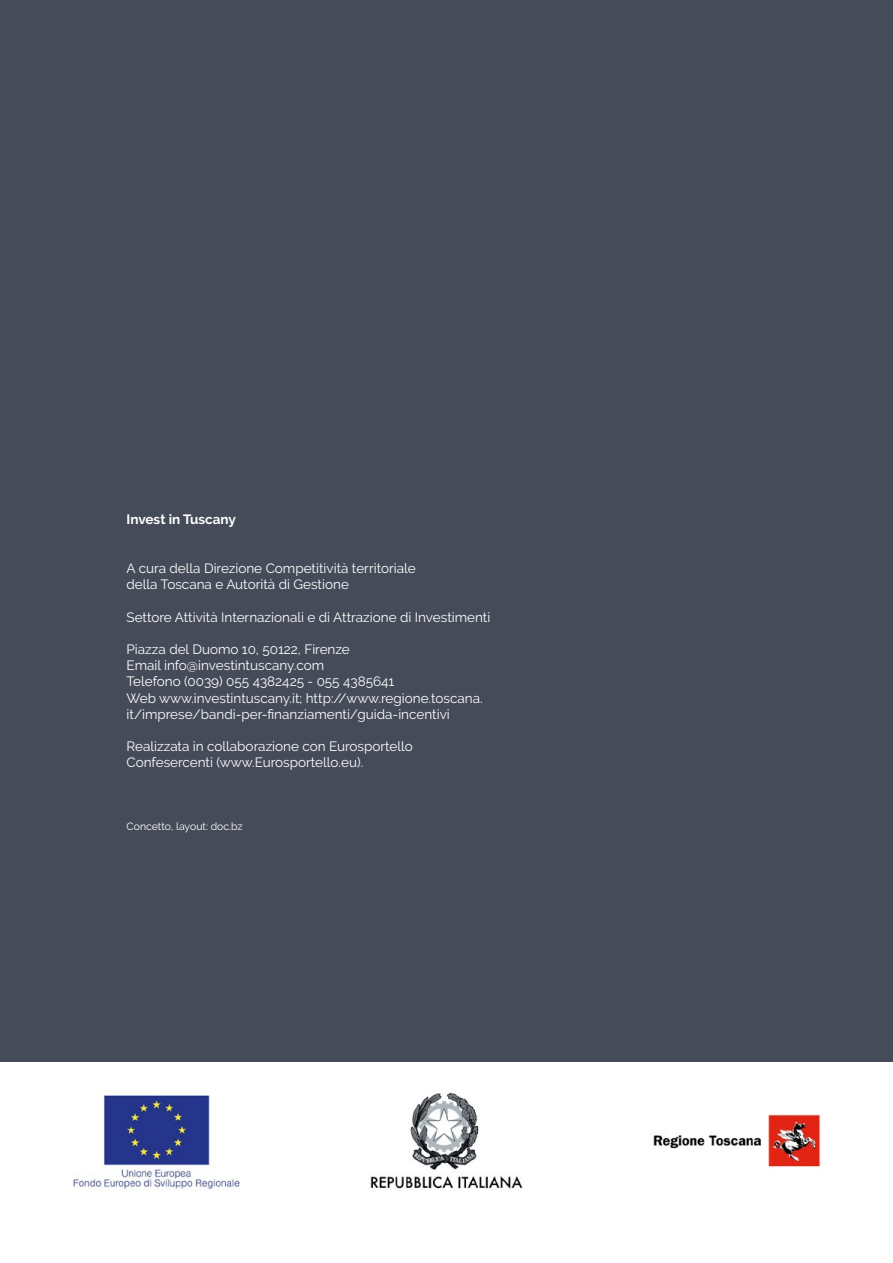
<style>
.page{position:relative;width:893px;height:1263px;background:#fff}
.page>*{position:absolute;margin:0;border:0;box-sizing:border-box;transform-origin:0 0}
.t1{font:13.5px/16.2px "Raleway";color:#fff}
.t2{font:700 13.5px "Raleway";color:#fff}
.t3{font:10.5px "Raleway";color:#fff}
</style>
<div class="page">
<div style="left:0;top:0;width:893px;height:1062px;background:#464b5a"></div>
<img style="left:73px;top:1092px;width:748px;height:97px">
<p class="t2" style="left:127px;top:512px;width:111px">Invest in Tuscany</p>
<p class="t1" style="left:127px;top:560px;width:291px">A cura della Direzione Competitività territoriale della Toscana e Autorità di Gestione</p>
<p class="t1" style="left:127px;top:609px;width:365px">Settore Attività Internazionali e di Attrazione di Investimenti</p>
<p class="t1" style="left:127px;top:641px;width:356px">Piazza del Duomo 10, 50122, Firenze<br>Email info@investintuscany.com<br>Telefono (0039) 055 4382425 - 055 4385641<br>Web www.investintuscany.it; http://www.regione.toscana. it/imprese/bandi-per-finanziamenti/guida-incentivi</p>
<p class="t1" style="left:127px;top:738px;width:288px">Realizzata in collaborazione con Eurosportello<br>Confesercenti (www.Eurosportello.eu).</p>
<p class="t3" style="left:127px;top:821px;width:118px">Concetto, layout: doc.bz</p>
</div>
